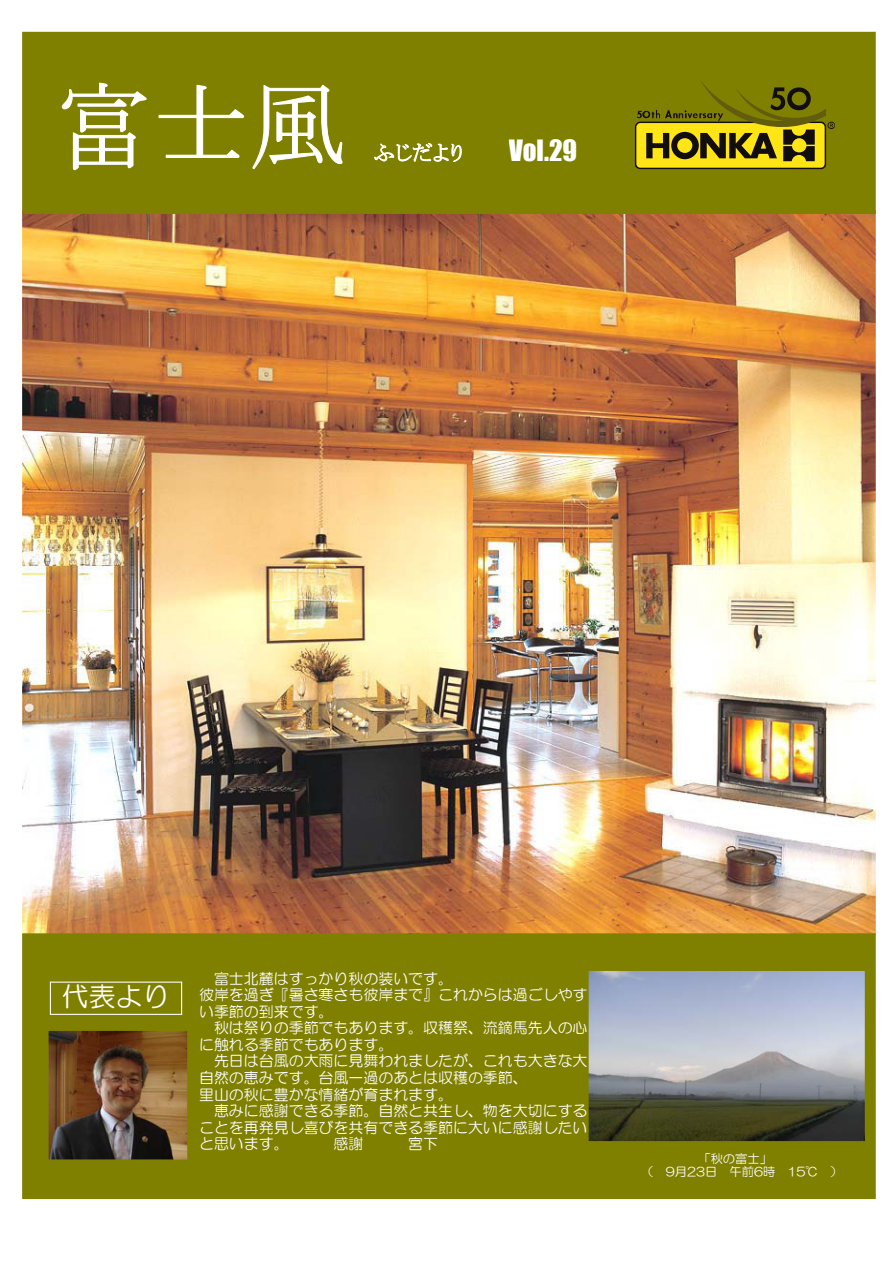
<style>
.page{position:relative;width:893px;height:1263px;background:#fff}
.page>*{position:absolute;margin:0;border:0;box-sizing:border-box;transform-origin:0 0}
.t1{font:97.2px "MS P Mincho";color:#fff}
.t2{font:27px "Impact";color:#fff}
.t3{font:27px "HG Maru Gothic MPRO";color:#fff}
.t4{font:21.6px "MS P Mincho";letter-spacing:.005em;color:#fff}
.t5{font:15px/16.5px "HG Maru Gothic MPRO";color:#fff}
.t6{font:12.3px/13.8px "HG Maru Gothic MPRO";color:#fff}
.s1{font-family:"HG Maru Gothic MPRO";font-size:27px}
</style>
<div class="page">
<img style="left:22px;top:214px;width:854px;height:719px">
<div style="left:22px;top:933px;width:854px;height:266px;background:#808000"></div>
<div style="left:22px;top:32px;width:854px;height:182px;background:#808000"></div>
<div style="left:50px;top:981px;width:132px;height:34px;border:1px solid #fff"></div>
<img style="left:49px;top:1031px;width:138px;height:128px">
<svg style="left:635px;top:83px;width:200px;height:86px"></svg>
<img style="left:589px;top:971px;width:276px;height:170px">
<h1 class="t1" style="left:54px;top:77px;width:293px">富士風</h1>
<h3 class="t4" style="left:346px;top:142px;width:119px"><span class="s1">　</span>ふじだより</h3>
<h2 class="t2" style="left:509px;top:129px;width:70px">Vol.29</h2>
<h2 class="t3" style="left:62px;top:983px;width:109px">代表より</h2>
<p class="t5" style="left:199px;top:970px;width:390px;text-indent:15px">富士北麓はすっかり秋の装いです。<br>彼岸を過ぎ『暑さ寒さも彼岸まで』これからは過ごしやすい季節の到来です。</p>
<p class="t5" style="left:199px;top:1019px;width:390px;text-indent:15px">秋は祭りの季節でもあります。収穫祭、流鏑馬先人の心に触れる季節でもあります。</p>
<p class="t5" style="left:199px;top:1053px;width:390px;text-indent:15px">先日は台風の大雨に見舞われましたが、これも大きな大自然の恵みです。台風一過のあとは収穫の季節、<br>里山の秋に豊かな情緒が育まれます。</p>
<p class="t5" style="left:199px;top:1102px;width:390px;text-align:justify;text-indent:15px">恵みに感謝できる季節。自然と共生し、物を大切にすることを再発見し喜びを共有できる季節に大いに感謝したいと思います。</p>
<p class="t5" style="left:334px;top:1135px;width:31px">感謝</p>
<p class="t5" style="left:408px;top:1135px;width:31px">宮下</p>
<p class="t6" style="left:641px;top:1151px;width:202px;text-indent:57px">「秋の富士」<br>（ 9月23日 午前6時 15℃ ）</p>
</div>
